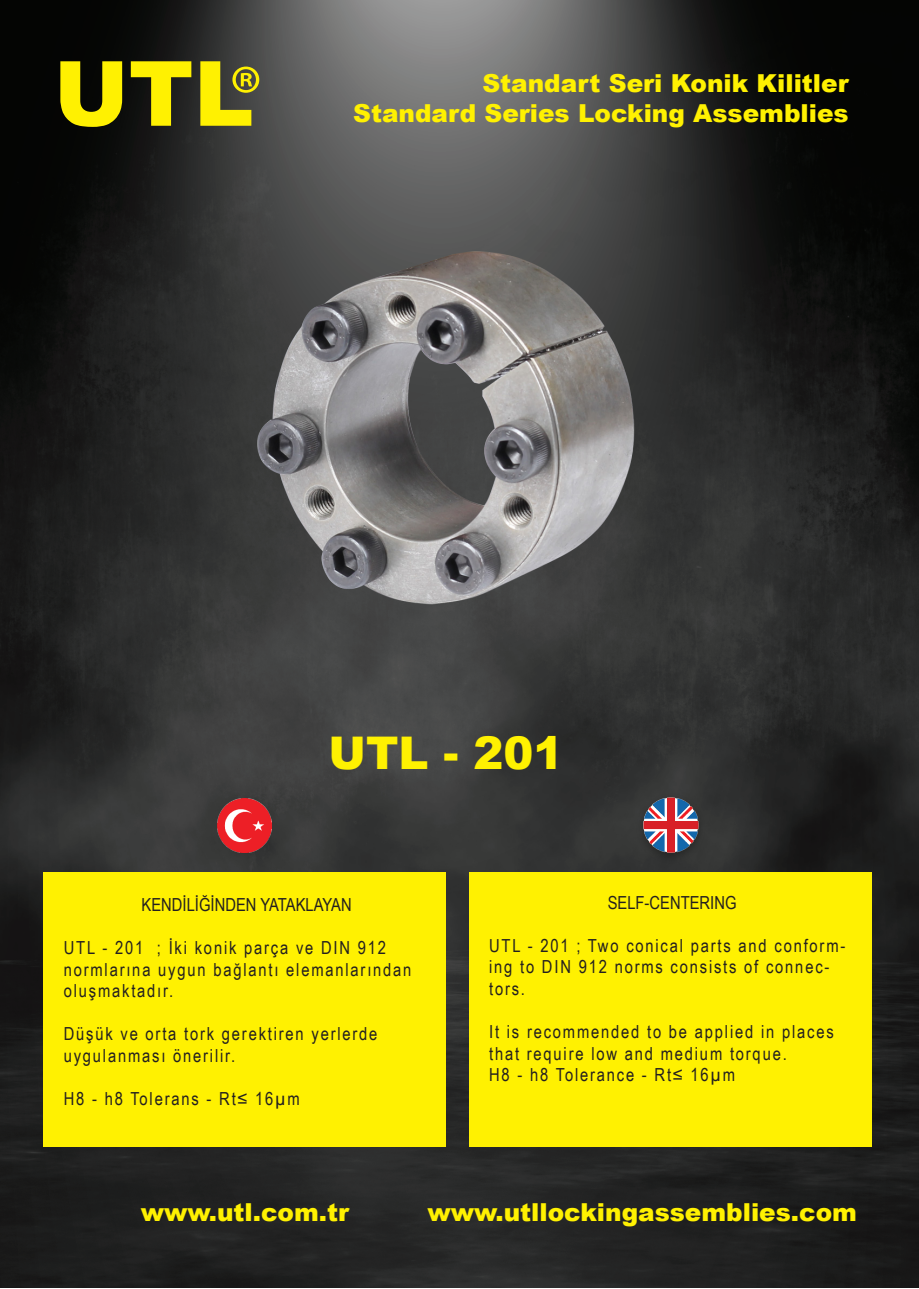
<style>
.page{position:relative;width:919px;height:1289px;background:#fff}
.page>*{position:absolute;margin:0;border:0;box-sizing:border-box;transform-origin:0 0}
.t1{font:900 90px "Arial";color:#fff101}
.t2{font:900 45px "Arial";color:#fff101}
.t3{font:900 24.75px "Arial";color:#fff101}
.t4{font:18px/21.6px "Arial Narrow";letter-spacing:.1em;color:#231f20}
.t5{font:18px "Arial Narrow";color:#231f20}
</style>
<div class="page">
<div style="left:450px;top:1233px;width:18px;height:55px;background:#303131"></div>
<img style="left:0;top:0;width:918px;height:1287px">
<div style="left:43px;top:872px;width:403px;height:274px;background:#fff101"></div>
<img style="left:217px;top:798px;width:54px;height:54px">
<div style="left:469px;top:872px;width:403px;height:274px;background:#fff101"></div>
<img style="left:628px;top:782px;width:85px;height:85px">
<img style="left:234px;top:232px;width:431px;height:379px">
<img style="left:232px;top:67px;width:27px;height:26px">
<p class="t1" style="left:54px;top:28px;width:201px">UTL</p>
<p class="t3" style="left:482px;top:65px;width:368px">Standart Seri Konik Kilitler</p>
<p class="t3" style="left:353px;top:95px;width:497px">Standard Series Locking Assemblies</p>
<p class="t2" style="left:328px;top:720px;width:236px">UTL - 201</p>
<p class="t5" style="left:142px;top:891px;width:212px">KENDİLİĞİNDEN YATAKLAYAN</p>
<p class="t4" style="left:64px;top:936px;width:349px">UTL - 201 ; İki konik parça ve DIN 912 normlarına uygun bağlantı elemanlarından oluşmaktadır.</p>
<p class="t4" style="left:64px;top:1022px;width:315px">Düşük ve orta tork gerektiren yerlerde uygulanması önerilir.</p>
<p class="t4" style="left:64px;top:1087px;width:237px">H8 - h8 Tolerans - Rt≤ 16µm</p>
<p class="t5" style="left:607px;top:889px;width:130px">SELF-CENTERING</p>
<p class="t4" style="left:489px;top:934px;width:358px">UTL - 201 ; Two conical parts and conform&shy;ing to DIN 912 norms consists of connec&shy;tors.</p>
<p class="t4" style="left:489px;top:1020px;width:346px">It is recommended to be applied in places that require low and medium torque.</p>
<p class="t4" style="left:489px;top:1063px;width:247px">H8 - h8 Tolerance - Rt≤ 16µm</p>
<p class="t3" style="left:141px;top:1193px;width:210px">www.utl.com.tr</p>
<p class="t3" style="left:427px;top:1193px;width:431px">www.utllockingassemblies.com</p>
</div>
